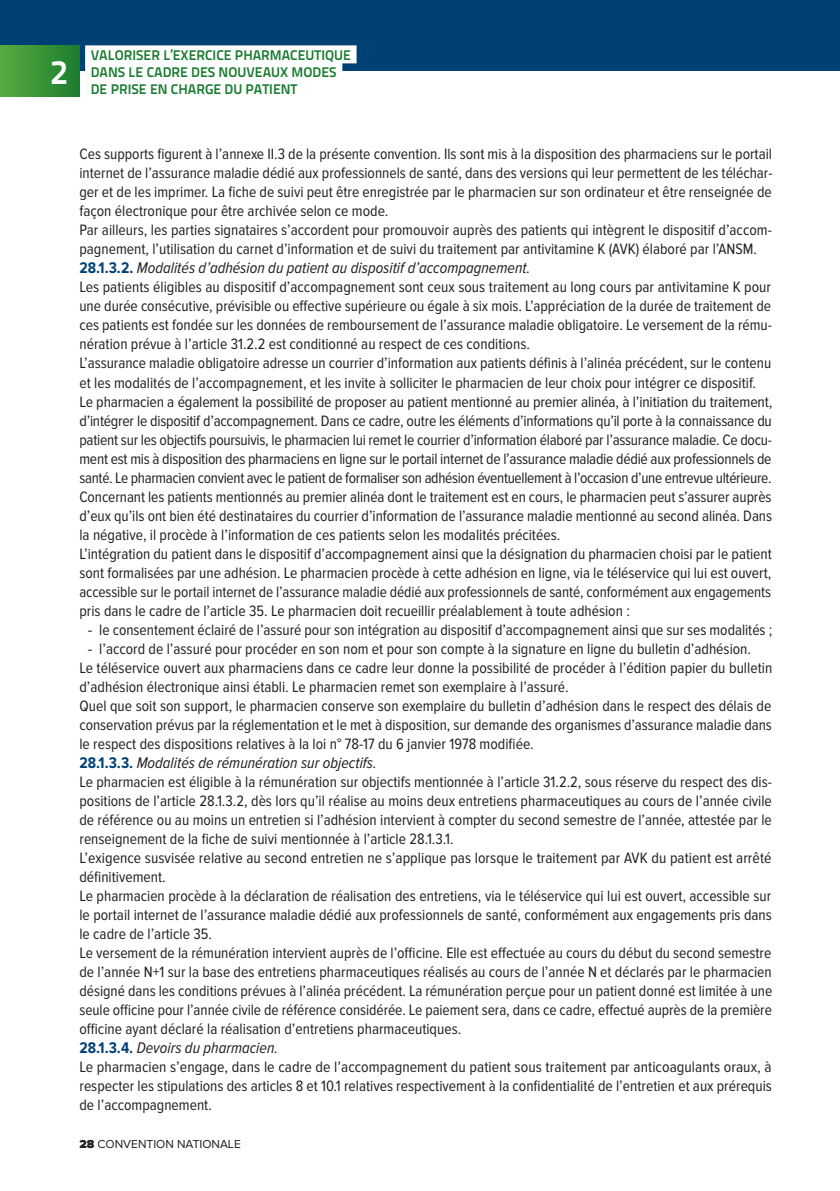
<style>
.page{position:relative;width:840px;height:1191px;background:#fff}
.page>*{position:absolute;margin:0;border:0;box-sizing:border-box;transform-origin:0 0}
.t1{font:700 34px "Titillium Text 22 L";color:#fff}
.t2{font:italic 16px "Proxima Nova Cond";color:#231f20}
.t3{font:15.6px/19px "Proxima Nova Cond";color:#231f20}
.t4{font:700 14px/17px "Titillium Text 22 L";color:#1a7c30}
.t5{font:12px "Proxima Nova";color:#231f20}
.s1{font-weight:700;font-style:normal;color:#004175}
.s2{font-family:"Proxima Nova"}
.s3{font-weight:900}
</style>
<div class="page">
<div style="left:0;top:0;width:839px;height:70px;background:#004175"></div>
<div style="left:85px;top:45px;width:271px;height:18px;background:#fff"></div>
<div style="left:85px;top:62px;width:257px;height:18px;background:#fff"></div>
<div style="left:0;top:45px;width:79px;height:51px;background:linear-gradient(to right,#59ab3f,#1c7d30)"></div>
<h1 class="t1" style="left:50px;top:46px;width:20px">2</h1>
<p class="t4" style="left:91px;top:45px;width:261px">VALORISER L’EXERCICE PHARMACEUTIQUE<br>DANS LE CADRE DES NOUVEAUX MODES<br>DE PRISE EN CHARGE DU PATIENT</p>
<p class="t3" style="left:79px;top:145px;width:694px">Ces supports figurent à l’annexe II.3 de la présente convention. Ils sont mis à la disposition des pharmaciens sur le portail internet de l’assurance maladie dédié aux professionnels de santé, dans des versions qui leur permettent de les téléchar&shy;ger et de les imprimer. La fiche de suivi peut être enregistrée par le pharmacien sur son ordinateur et être renseignée de façon électronique pour être archivée selon ce mode.<br>Par ailleurs, les parties signataires s’accordent pour promouvoir auprès des patients qui intègrent le dispositif d’accom&shy;pagnement, l’utilisation du carnet d’information et de suivi du traitement par antivitamine K (AVK) élaboré par l’ANSM.</p>
<p class="t2" style="left:79px;top:259px;width:452px"><span class="s1">28.1.3.2.</span> Modalités d’adhésion du patient au dispositif d’accompagnement.</p>
<p class="t3" style="left:79px;top:278px;width:694px">Les patients éligibles au dispositif d’accompagnement sont ceux sous traitement au long cours par antivitamine K pour une durée consécutive, prévisible ou effective supérieure ou égale à six mois. L’appréciation de la durée de traitement de ces patients est fondée sur les données de remboursement de l’assurance maladie obligatoire. Le versement de la rému&shy;nération prévue à l’article 31.2.2 est conditionné au respect de ces conditions.<br>L’assurance maladie obligatoire adresse un courrier d’information aux patients définis à l’alinéa précédent, sur le contenu et les modalités de l’accompagnement, et les invite à solliciter le pharmacien de leur choix pour intégrer ce dispositif.<br>Le pharmacien a également la possibilité de proposer au patient mentionné au premier alinéa, à l’initiation du traitement, d’intégrer le dispositif d’accompagnement. Dans ce cadre, outre les éléments d’informations qu’il porte à la connaissance du patient sur les objectifs poursuivis, le pharmacien lui remet le courrier d’information élaboré par l’assurance maladie. Ce docu&shy;ment est mis à disposition des pharmaciens en ligne sur le portail internet de l’assurance maladie dédié aux professionnels de santé. Le pharmacien convient avec le patient de formaliser son adhésion éventuellement à l’occasion d’une entrevue ultérieure.<br>Concernant les patients mentionnés au premier alinéa dont le traitement est en cours, le pharmacien peut s’assurer auprès d’eux qu’ils ont bien été destinataires du courrier d’information de l’assurance maladie mentionné au second alinéa. Dans la négative, il procède à l’information de ces patients selon les modalités précitées.<br>L’intégration du patient dans le dispositif d’accompagnement ainsi que la désignation du pharmacien choisi par le patient sont formalisées par une adhésion. Le pharmacien procède à cette adhésion en ligne, via le téléservice qui lui est ouvert, accessible sur le portail internet de l’assurance maladie dédié aux professionnels de santé, conformément aux engagements pris dans le cadre de l’article 35. Le pharmacien doit recueillir préalablement à toute adhésion :</p>
<p class="t3" style="left:88px;top:620px;width:685px"><span class="s2">-</span> le consentement éclairé de l’assuré pour son intégration au dispositif d’accompagnement ainsi que sur ses modalités ;</p>
<p class="t3" style="left:79px;top:639px;width:694px;text-indent:9px"><span class="s2">-</span> l’accord de l’assuré pour procéder en son nom et pour son compte à la signature en ligne du bulletin d’adhésion.<br>Le téléservice ouvert aux pharmaciens dans ce cadre leur donne la possibilité de procéder à l’édition papier du bulletin d’adhésion électronique ainsi établi. Le pharmacien remet son exemplaire à l’assuré.<br>Quel que soit son support, le pharmacien conserve son exemplaire du bulletin d’adhésion dans le respect des délais de conservation prévus par la réglementation et le met à disposition, sur demande des organismes d’assurance maladie dans le respect des dispositions relatives à la loi n° 78-17 du 6 janvier 1978 modifiée.</p>
<p class="t2" style="left:79px;top:753px;width:299px"><span class="s1">28.1.3.3.</span> Modalités de rémunération sur objectifs.</p>
<p class="t3" style="left:79px;top:772px;width:694px">Le pharmacien est éligible à la rémunération sur objectifs mentionnée à l’article 31.2.2, sous réserve du respect des dis&shy;positions de l’article 28.1.3.2, dès lors qu’il réalise au moins deux entretiens pharmaceutiques au cours de l’année civile de référence ou au moins un entretien si l’adhésion intervient à compter du second semestre de l’année, attestée par le renseignement de la fiche de suivi mentionnée à l’article 28.1.3.1.<br>L’exigence susvisée relative au second entretien ne s’applique pas lorsque le traitement par AVK du patient est arrêté définitivement.<br>Le pharmacien procède à la déclaration de réalisation des entretiens, via le téléservice qui lui est ouvert, accessible sur le portail internet de l’assurance maladie dédié aux professionnels de santé, conformément aux engagements pris dans le cadre de l’article 35.<br>Le versement de la rémunération intervient auprès de l’officine. Elle est effectuée au cours du début du second semestre de l’année N+1 sur la base des entretiens pharmaceutiques réalisés au cours de l’année N et déclarés par le pharmacien désigné dans les conditions prévues à l’alinéa précédent. La rémunération perçue pour un patient donné est limitée à une seule officine pour l’année civile de référence considérée. Le paiement sera, dans ce cadre, effectué auprès de la première officine ayant déclaré la réalisation d’entretiens pharmaceutiques.</p>
<p class="t2" style="left:79px;top:1038px;width:200px"><span class="s1">28.1.3.4.</span> Devoirs du pharmacien.</p>
<p class="t3" style="left:79px;top:1057px;width:693px;text-align:justify">Le pharmacien s’engage, dans le cadre de l’accompagnement du patient sous traitement par anticoagulants oraux, à respecter les stipulations des articles 8 et 10.1 relatives respectivement à la confidentialité de l’entretien et aux prérequis de l’accompagnement.</p>
<p class="t5" style="left:79px;top:1136px;width:163px"><span class="s3">28</span> CONVENTION NATIONALE</p>
</div>
